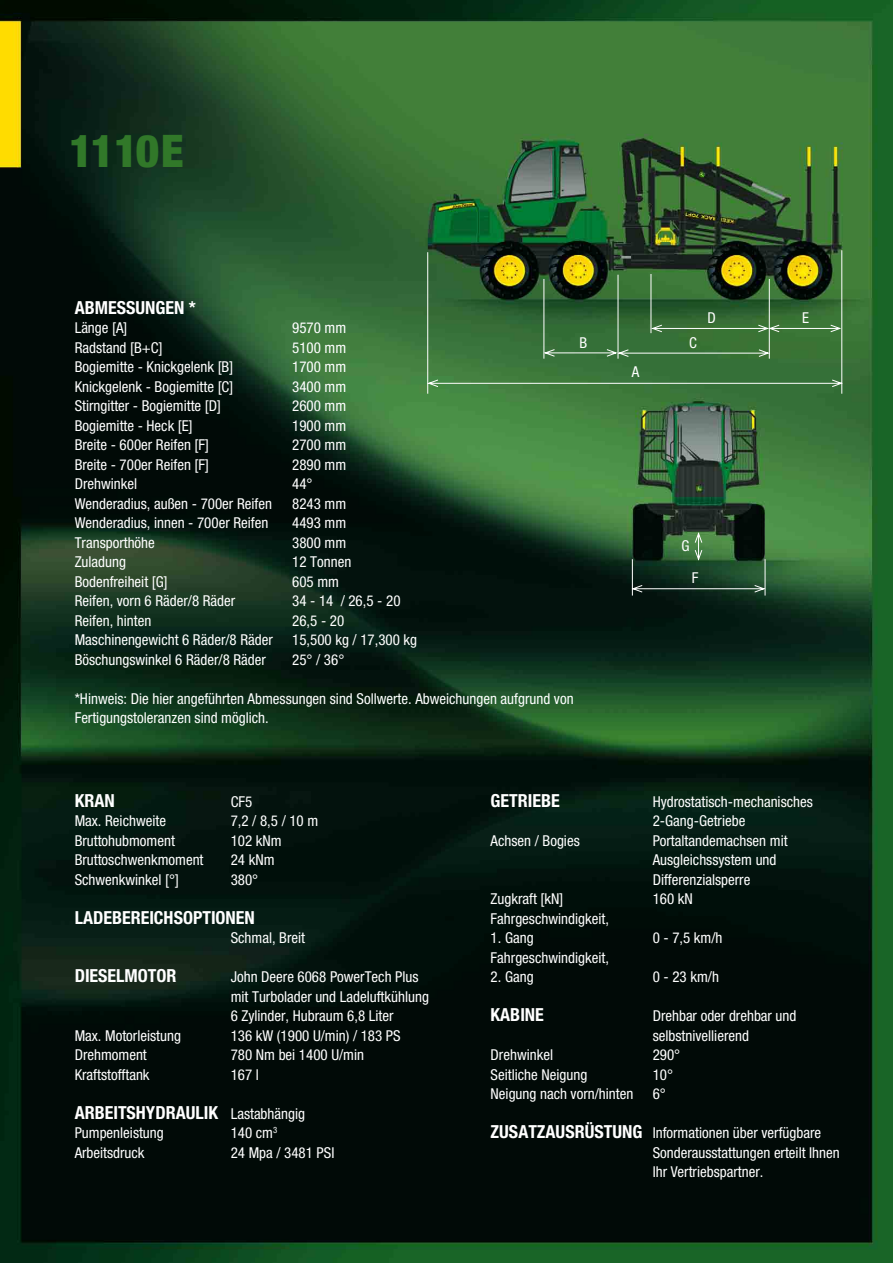
<style>
.page{position:relative;width:893px;height:1263px;background:#fff}
.page>*{position:absolute;margin:0;border:0;box-sizing:border-box;transform-origin:0 0}
.t1{font:900 condensed 45px "Helvetica Neue";letter-spacing:-.02em;color:#317829}
.t2{font:700 condensed 18px "Helvetica Neue";color:#fff}
.t3{font:condensed 15px/19.5px "Helvetica Neue";color:#fff}
.s1{font-weight:400;font-size:15px}
.s2{font-weight:700;font-size:18px}
</style>
<div class="page">
<img style="left:0;top:0;width:893px;height:1263px">
<svg style="left:631px;top:531px;width:135px;height:65px;background:#22442b"></svg>
<svg style="left:427px;top:249px;width:416px;height:145px;background:#3f6733"></svg>
<svg style="left:543px;top:273px;width:299px;height:86px;background:#3c6a35"></svg>
<h1 class="t1" style="left:69px;top:135px;width:116px">1110E</h1>
<p class="t2" style="left:75px;top:301px;width:123px">ABMESSUNGEN *</p>
<p class="t3" style="left:75px;top:319px;width:54px">Länge [A]</p>
<p class="t3" style="left:292px;top:319px;width:56px">9570 mm</p>
<p class="t3" style="left:75px;top:339px;width:89px">Radstand [B+C]</p>
<p class="t3" style="left:292px;top:339px;width:56px">5100 mm</p>
<p class="t3" style="left:75px;top:358px;width:160px">Bogiemitte - Knickgelenk [B]</p>
<p class="t3" style="left:292px;top:358px;width:56px">1700 mm</p>
<p class="t3" style="left:75px;top:378px;width:160px">Knickgelenk - Bogiemitte [C]</p>
<p class="t3" style="left:292px;top:378px;width:56px">3400 mm</p>
<p class="t3" style="left:75px;top:397px;width:148px">Stirngitter - Bogiemitte [D]</p>
<p class="t3" style="left:292px;top:397px;width:56px">2600 mm</p>
<p class="t3" style="left:75px;top:417px;width:119px">Bogiemitte - Heck [E]</p>
<p class="t3" style="left:292px;top:417px;width:56px">1900 mm</p>
<p class="t3" style="left:75px;top:436px;width:136px">Breite - 600er Reifen [F]</p>
<p class="t3" style="left:292px;top:436px;width:56px">2700 mm</p>
<p class="t3" style="left:75px;top:456px;width:136px">Breite - 700er Reifen [F]</p>
<p class="t3" style="left:292px;top:456px;width:56px">2890 mm</p>
<p class="t3" style="left:75px;top:475px;width:64px">Drehwinkel</p>
<p class="t3" style="left:292px;top:475px;width:22px">44°</p>
<p class="t3" style="left:75px;top:495px;width:199px">Wenderadius, außen - 700er Reifen</p>
<p class="t3" style="left:292px;top:495px;width:56px">8243 mm</p>
<p class="t3" style="left:75px;top:514px;width:195px">Wenderadius, innen - 700er Reifen</p>
<p class="t3" style="left:292px;top:514px;width:56px">4493 mm</p>
<p class="t3" style="left:75px;top:534px;width:82px">Transporthöhe</p>
<p class="t3" style="left:292px;top:534px;width:56px">3800 mm</p>
<p class="t3" style="left:75px;top:553px;width:53px">Zuladung</p>
<p class="t3" style="left:292px;top:553px;width:61px">12 Tonnen</p>
<p class="t3" style="left:75px;top:573px;width:95px">Bodenfreiheit [G]</p>
<p class="t3" style="left:292px;top:573px;width:48px">605 mm</p>
<p class="t3" style="left:75px;top:592px;width:162px">Reifen, vorn 6 Räder/8 Räder</p>
<p class="t3" style="left:292px;top:592px;width:110px">34 - 14 / 26,5 - 20</p>
<p class="t3" style="left:75px;top:612px;width:78px">Reifen, hinten</p>
<p class="t3" style="left:292px;top:612px;width:54px">26,5 - 20</p>
<p class="t3" style="left:75px;top:631px;width:200px">Maschinengewicht 6 Räder/8 Räder</p>
<p class="t3" style="left:292px;top:631px;width:126px">15,500 kg / 17,300 kg</p>
<p class="t3" style="left:75px;top:651px;width:193px">Böschungswinkel 6 Räder/8 Räder</p>
<p class="t3" style="left:292px;top:651px;width:54px">25° / 36°</p>
<p class="t3" style="left:75px;top:690px;width:500px">*Hinweis: Die hier angeführten Abmessungen sind Sollwerte. Abweichungen aufgrund von<br>Fertigungstoleranzen sind möglich.</p>
<p class="t3" style="left:579px;top:335px;width:9px">B</p>
<p class="t3" style="left:689px;top:335px;width:9px">C</p>
<p class="t3" style="left:632px;top:363px;width:9px">A</p>
<p class="t3" style="left:681px;top:537px;width:10px">G</p>
<p class="t3" style="left:692px;top:569px;width:8px">F</p>
<p class="t3" style="left:707px;top:309px;width:10px">D</p>
<p class="t3" style="left:802px;top:309px;width:8px">E</p>
<p class="t2" style="left:75px;top:794px;width:42px">KRAN</p>
<p class="t3" style="left:231px;top:793px;width:23px">CF5</p>
<p class="t3" style="left:75px;top:812px;width:93px">Max. Reichweite</p>
<p class="t3" style="left:231px;top:812px;width:89px">7,2 / 8,5 / 10 m</p>
<p class="t3" style="left:75px;top:832px;width:102px">Bruttohubmoment</p>
<p class="t3" style="left:231px;top:832px;width:53px">102 kNm</p>
<p class="t3" style="left:75px;top:851px;width:130px">Bruttoschwenkmoment</p>
<p class="t3" style="left:231px;top:851px;width:45px">24 kNm</p>
<p class="t3" style="left:75px;top:871px;width:106px">Schwenkwinkel [°]</p>
<p class="t3" style="left:231px;top:871px;width:29px">380°</p>
<p class="t2" style="left:75px;top:911px;width:182px">LADEBEREICHSOPTIONEN</p>
<p class="t3" style="left:231px;top:929px;width:76px">Schmal, Breit</p>
<p class="t2" style="left:75px;top:969px;width:103px">DIESELMOTOR</p>
<p class="t3" style="left:231px;top:968px;width:200px">John Deere 6068 PowerTech Plus mit Turbolader und Ladeluftkühlung<br>6 Zylinder, Hubraum 6,8 Liter</p>
<p class="t3" style="left:75px;top:1027px;width:108px">Max. Motorleistung</p>
<p class="t3" style="left:231px;top:1027px;width:171px">136 kW (1900 U/min) / 183 PS</p>
<p class="t3" style="left:75px;top:1046px;width:74px">Drehmoment</p>
<p class="t3" style="left:231px;top:1046px;width:135px">780 Nm bei 1400 U/min</p>
<p class="t3" style="left:75px;top:1066px;width:76px">Kraftstofftank</p>
<p class="t3" style="left:231px;top:1066px;width:30px">167 l</p>
<p class="t2" style="left:75px;top:1106px;width:232px">ARBEITSHYDRAULIK <span class="s1">Lastabhängig</span></p>
<p class="t3" style="left:75px;top:1124px;width:91px">Pumpenleistung</p>
<p class="t3" style="left:231px;top:1124px;width:48px">140 cm<sup>3</sup></p>
<p class="t3" style="left:75px;top:1144px;width:71px">Arbeitsdruck</p>
<p class="t3" style="left:231px;top:1144px;width:105px">24 Mpa / 3481 PSI</p>
<p class="t2" style="left:491px;top:794px;width:71px">GETRIEBE</p>
<p class="t3" style="left:653px;top:793px;width:162px">Hydrostatisch-mechanisches<br>2-Gang-Getriebe</p>
<p class="t3" style="left:491px;top:832px;width:91px">Achsen / Bogies</p>
<p class="t3" style="left:653px;top:832px;width:136px">Portaltandemachsen mit<br>Ausgleichssystem und<br>Differenzialsperre</p>
<p class="t3" style="left:491px;top:890px;width:74px">Zugkraft [kN]</p>
<p class="t3" style="left:653px;top:890px;width:42px">160 kN</p>
<p class="t3" style="left:491px;top:910px;width:120px">Fahrgeschwindigkeit,</p>
<p class="t3" style="left:491px;top:929px;width:45px">1. Gang</p>
<p class="t3" style="left:653px;top:929px;width:71px">0 - 7,5 km/h</p>
<p class="t3" style="left:491px;top:949px;width:120px">Fahrgeschwindigkeit,</p>
<p class="t3" style="left:491px;top:968px;width:45px">2. Gang</p>
<p class="t3" style="left:653px;top:968px;width:68px">0 - 23 km/h</p>
<p class="t2" style="left:491px;top:1008px;width:55px">KABINE</p>
<p class="t3" style="left:653px;top:1007px;width:145px">Drehbar oder drehbar und selbstnivellierend</p>
<p class="t3" style="left:491px;top:1046px;width:64px">Drehwinkel</p>
<p class="t3" style="left:653px;top:1046px;width:29px">290°</p>
<p class="t3" style="left:491px;top:1066px;width:98px">Seitliche Neigung</p>
<p class="t3" style="left:653px;top:1066px;width:22px">10°</p>
<p class="t3" style="left:491px;top:1085px;width:144px">Neigung nach vorn/hinten</p>
<p class="t3" style="left:653px;top:1085px;width:15px">6°</p>
<p class="t3" style="left:653px;top:1124px;width:189px;text-indent:-162px"><span class="s2">ZUSATZAUSRÜSTUNG</span> Informationen über verfügbare<br>Sonderausstattungen erteilt Ihnen<br>Ihr Vertriebspartner.</p>
</div>
